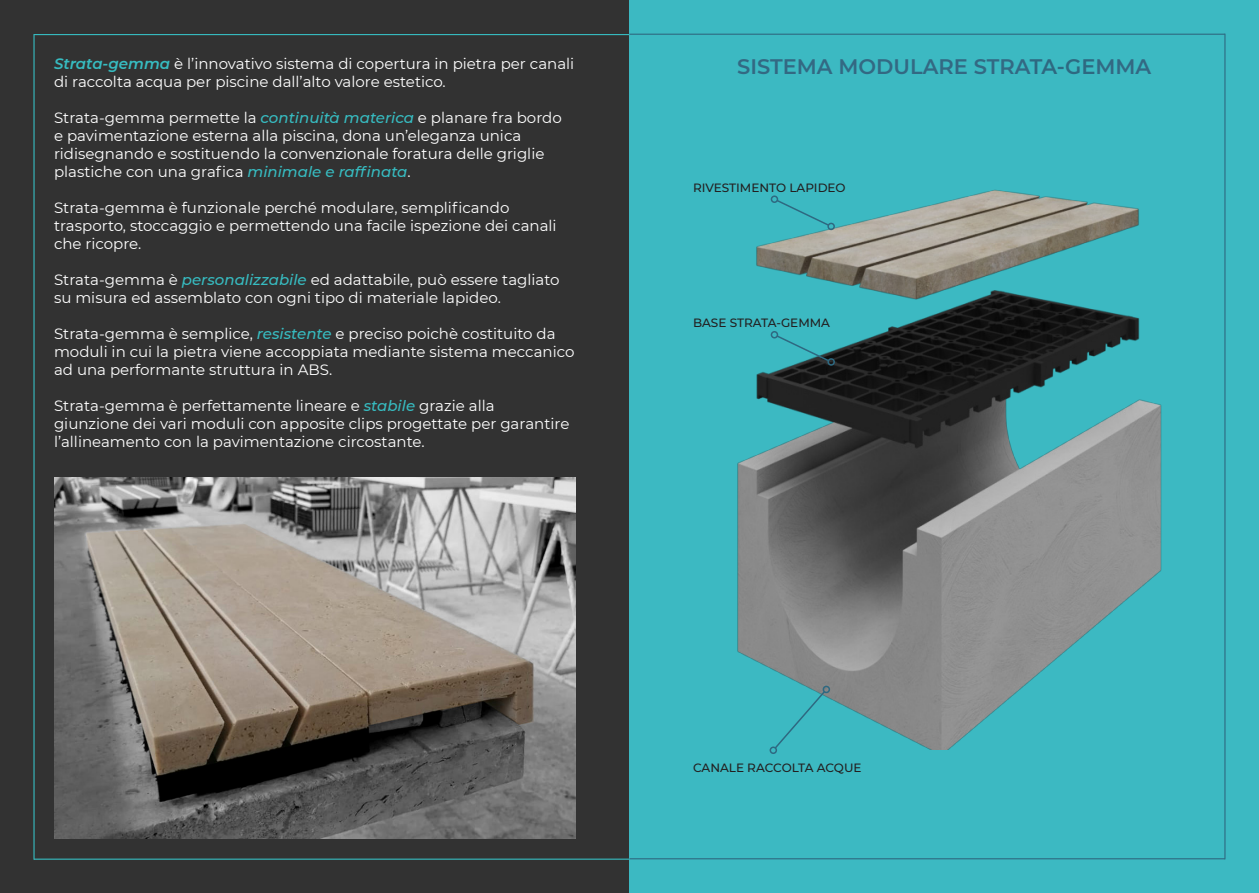
<style>
.page{position:relative;width:1259px;height:893px;background:#fff}
.page>*{position:absolute;margin:0;border:0;box-sizing:border-box;transform-origin:0 0}
.t1{font:600 21px "Montserrat";color:#336983}
.t2{font:15px/18px "Montserrat";color:#fff}
.t3{font:500 12px "Montserrat";color:#231f20}
.s1{font-weight:600;font-style:italic;color:#37bcc1}
.s2{color:#2e6981}
.s3{font-weight:500;font-style:italic;color:#37bcc1}
</style>
<div class="page">
<div style="left:0;top:0;width:629px;height:893px;background:#323232"></div>
<div style="left:629px;top:0;width:630px;height:893px;background:#3cb9c2"></div>
<img style="left:54px;top:477px;width:521px;height:362px">
<hr style="left:34px;top:34px;width:595px;height:1px;background:#37bcc1">
<hr style="left:33px;top:34px;width:2px;height:826px;background:#37bcc1">
<hr style="left:34px;top:859px;width:595px;height:1px;background:#37bcc1">
<hr style="left:629px;top:34px;width:596px;height:1px;background:#2e6981">
<hr style="left:1224px;top:34px;width:1px;height:825px;background:#2e6981">
<hr style="left:629px;top:858px;width:596px;height:1px;background:#2e6981">
<img style="left:737px;top:189px;width:425px;height:561px">
<svg style="left:775px;top:199px;width:55px;height:28px"></svg>
<div style="left:770px;top:195px;width:8px;height:8px;border:2px solid #2e6981;border-radius:50%"></div>
<div style="left:827px;top:223px;width:8px;height:7px;border:2px solid #2e6981;border-radius:50%"></div>
<svg style="left:775px;top:334px;width:55px;height:29px"></svg>
<div style="left:770px;top:331px;width:8px;height:7px;border:2px solid #2e6981;border-radius:50%"></div>
<div style="left:827px;top:358px;width:8px;height:8px;border:2px solid #2e6981;border-radius:50%"></div>
<svg style="left:773px;top:690px;width:53px;height:60px"></svg>
<div style="left:769px;top:746px;width:8px;height:8px;border:2px solid #2e6981;border-radius:50%"></div>
<div style="left:822px;top:686px;width:8px;height:7px;border:2px solid #2e6981;border-radius:50%"></div>
<p class="t2" style="left:54px;top:54px;width:522px"><span class="s1">Strata-gemma</span> è l’innovativo sistema di copertura in pietra per canali</p>
<p class="t1" style="left:737px;top:52px;width:415px">SISTEMA MODULARE STRA<span class="s2">TA-GE</span>MMA</p>
<p class="t2" style="left:54px;top:72px;width:393px">di raccolta acqua per piscine dall’alto valore estetico.</p>
<p class="t2" style="left:54px;top:108px;width:509px">Strata-gemma permette la <span class="s3">continuità materica</span> e planare fra bordo e pavimentazione esterna alla piscina, dona un’eleganza unica ridisegnando e sostituendo la convenzionale foratura delle griglie plastiche con una grafica <span class="s3">minimale e raffinata</span>.</p>
<p class="t2" style="left:54px;top:198px;width:504px">Strata-gemma è funzionale perché modulare, semplificando trasporto, stoccaggio e permettendo una facile ispezione dei canali che ricopre.</p>
<p class="t2" style="left:54px;top:270px;width:507px">Strata-gemma è <span class="s3">personalizzabile</span> ed adattabile, può essere tagliato su misura ed assemblato con ogni tipo di materiale lapideo.</p>
<p class="t2" style="left:54px;top:324px;width:522px">Strata-gemma è semplice, <span class="s3">resistente</span> e preciso poichè costituito da moduli in cui la pietra viene accoppiata mediante sistema meccanico ad una performante struttura in ABS.</p>
<p class="t2" style="left:54px;top:396px;width:517px">Strata-gemma è perfettamente lineare e <span class="s3">stabile</span> grazie alla giunzione dei vari moduli con apposite clips progettate per garantire l’allineamento con la pavimentazione circostante.</p>
<p class="t3" style="left:693px;top:180px;width:154px">RIVESTIMENTO LAPIDEO</p>
<p class="t3" style="left:693px;top:314px;width:138px">BASE STRATA-GEMMA</p>
<p class="t3" style="left:693px;top:759px;width:170px">CANALE RACCOLTA ACQUE</p>
</div>
